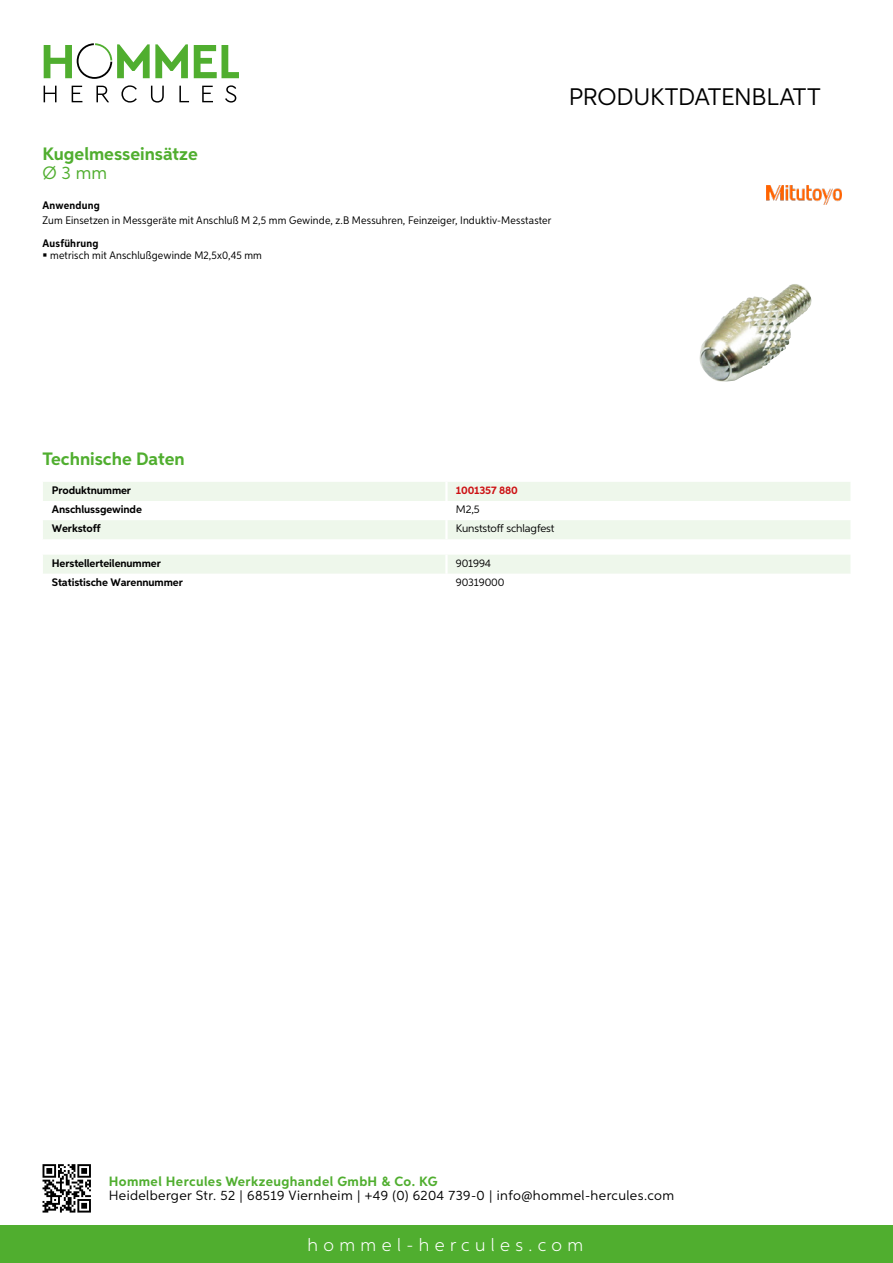
<style>
.page{position:relative;width:893px;height:1263px;background:#fff}
.page>*{position:absolute;margin:0;border:0;box-sizing:border-box;transform-origin:0 0}
.t1{font:24px "Aspira";letter-spacing:-.01em;color:#000}
.t2{font:700 18px "Aspira";color:#50ae2f}
.t3{font:300 18px "Aspira";letter-spacing:.3em;color:#fff}
.t4{font:18px "Aspira";color:#50ae2f}
.t5{font:13.5px "Aspira";letter-spacing:.03em;color:#000}
.t6{font:700 13.5px "Aspira";letter-spacing:.03em;color:#50ae2f}
.t7{font:10.95px "Aspira Nar";letter-spacing:.015em;color:#000}
.t8{font:700 10.95px "Aspira";letter-spacing:-.01em;color:#000}
.t9{font:10.95px "Aspira";letter-spacing:-.01em;color:#000}
.t10{font:700 10.95px "Aspira Nar";letter-spacing:.02em;color:#000}
.t11{font:700 10.95px "Aspira";letter-spacing:-.01em;color:#cd1013}
</style>
<div class="page">
<div style="left:0;top:1226px;width:893px;height:37px;background:#50ae2f"></div>
<svg style="left:43px;top:1164px;width:48px;height:48px"></svg>
<svg style="left:194px;top:45px;width:45px;height:33px"></svg>
<svg style="left:44px;top:43px;width:144px;height:36px"></svg>
<svg style="left:44px;top:86px;width:13px;height:16px"></svg>
<svg style="left:72px;top:86px;width:10px;height:16px"></svg>
<svg style="left:96px;top:86px;width:13px;height:16px"></svg>
<svg style="left:121px;top:85px;width:16px;height:18px"></svg>
<svg style="left:151px;top:86px;width:13px;height:17px"></svg>
<svg style="left:179px;top:86px;width:10px;height:16px"></svg>
<svg style="left:202px;top:86px;width:11px;height:16px"></svg>
<svg style="left:225px;top:85px;width:11px;height:18px"></svg>
<svg style="left:43px;top:482px;width:807px;height:57px"></svg>
<hr style="left:445px;top:520px;width:3px;height:19px;background:#fff">
<div style="left:43px;top:555px;width:807px;height:19px;background:#eef7eb"></div>
<img style="left:699px;top:284px;width:112px;height:98px">
<img style="left:766px;top:185px;width:76px;height:19px">
<h2 class="t2" style="left:43px;top:142px;width:157px">Kugelmesseinsätze</h2>
<h2 class="t4" style="left:43px;top:162px;width:66px">Ø 3 mm</h2>
<p class="t10" style="left:43px;top:199px;width:59px">Anwendung</p>
<p class="t7" style="left:43px;top:214px;width:510px">Zum Einsetzen in Messgeräte mit Anschluß M 2,5 mm Gewinde, z.B Messuhren, Feinzeiger, Induktiv-Messtaster</p>
<p class="t10" style="left:43px;top:236px;width:58px">Ausführung</p>
<p class="t7" style="left:50px;top:249px;width:213px">metrisch mit Anschlußgewinde M2,5x0,45 mm</p>
<h1 class="t1" style="left:569px;top:82px;width:253px">Produktdatenblatt</h1>
<h2 class="t2" style="left:43px;top:448px;width:144px">Technische Daten</h2>
<p class="t8" style="left:52px;top:483px;width:81px">Produktnummer</p>
<p class="t11" style="left:456px;top:483px;width:64px">1001357 880</p>
<p class="t8" style="left:52px;top:502px;width:92px">Anschlussgewinde</p>
<p class="t9" style="left:456px;top:502px;width:25px">M2,5</p>
<p class="t8" style="left:52px;top:521px;width:50px">Werkstoff</p>
<p class="t9" style="left:456px;top:522px;width:100px">Kunststoff schlagfest</p>
<p class="t8" style="left:52px;top:556px;width:111px">Herstellerteilenummer</p>
<p class="t9" style="left:456px;top:556px;width:37px">901994</p>
<p class="t8" style="left:52px;top:575px;width:132px">Statistische Warennummer</p>
<p class="t9" style="left:456px;top:575px;width:50px">90319000</p>
<p class="t6" style="left:109px;top:1172px;width:330px">Hommel Hercules Werkzeughandel GmbH &amp; Co. KG</p>
<p class="t5" style="left:109px;top:1187px;width:567px">Heidelberger Str. 52 | 68519 Viernheim | +49 (0) 6204 739-0 | info@hommel-hercules.com</p>
<h2 class="t3" style="left:307px;top:1234px;width:277px">hommel-hercules.com</h2>
</div>
